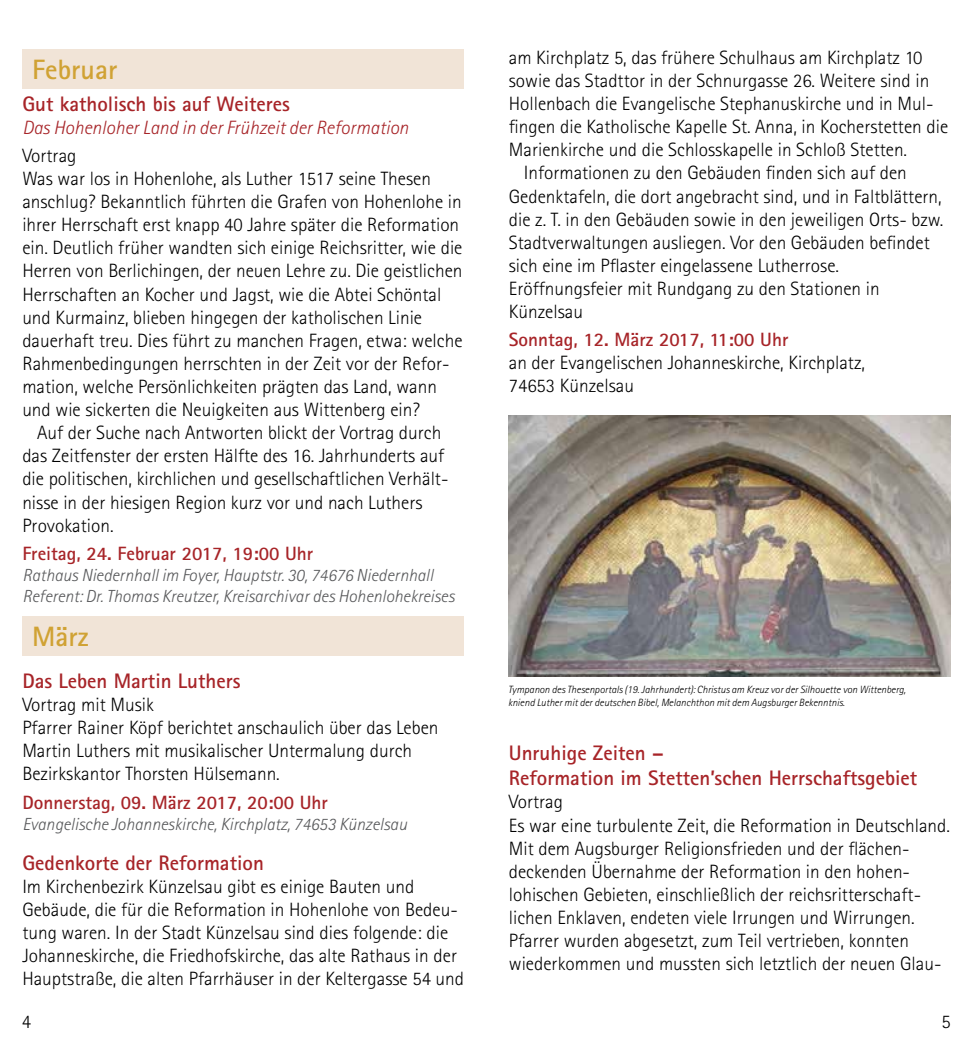
<style>
.page{position:relative;width:973px;height:1042px;background:#fff}
.page>*{position:absolute;margin:0;border:0;box-sizing:border-box;transform-origin:0 0}
.t1{font:700 28px "Rotis Sans Serif Std";color:#d0a234}
.t2{font:700 21px/25.2px "Rotis Sans Serif Std";color:#a72428}
.t3{font:300 19.25px/23.1px "Rotis Sans Serif Std";color:#000}
.t4{font:700 19.25px "Rotis Sans Serif Std";color:#a72428}
.t5{font:italic 300 19.25px "Rotis Sans Serif Std";color:#a72428}
.t6{font:italic 300 17.5px/21px "Rotis Sans Serif Std";color:#58595b}
.t7{font:italic 300 10.5px/12.6px "Rotis Sans Serif Std";color:#000}
</style>
<div class="page">
<div style="left:22px;top:616px;width:442px;height:40px;background:#f1e4d7"></div>
<img style="left:508px;top:415px;width:442px;height:261px">
<div style="left:22px;top:50px;width:442px;height:39px;background:#f1e4d7"></div>
<h1 class="t1" style="left:32px;top:52px;width:87px">Februar</h1>
<p class="t2" style="left:22px;top:91px;width:269px">Gut katholisch bis auf Weiteres</p>
<p class="t5" style="left:22px;top:116px;width:387px">Das Hohenloher Land in der Frühzeit der Reformation</p>
<p class="t3" style="left:22px;top:144px;width:441px">Vortrag<br>Was war los in Hohenlohe, als Luther 1517 seine Thesen anschlug? Bekanntlich führten die Grafen von Hohenlohe in ihrer Herrschaft erst knapp 40 Jahre später die Reformation ein. Deutlich früher wandten sich einige Reichsritter, wie die Herren von Berlichingen, der neuen Lehre zu. Die geistlichen Herrschaften an Kocher und Jagst, wie die Abtei Schöntal und Kurmainz, blieben hingegen der katholischen Linie dauerhaft treu. Dies führt zu manchen Fragen, etwa: welche Rahmenbedingungen herrschten in der Zeit vor der Refor&shy;mation, welche Persönlichkeiten prägten das Land, wann und wie sickerten die Neuigkeiten aus Wittenberg ein?</p>
<p class="t3" style="left:22px;top:421px;width:427px;text-indent:15px">Auf der Suche nach Antworten blickt der Vortrag durch das Zeitfenster der ersten Hälfte des 16. Jahrhunderts auf die politischen, kirchlichen und gesellschaftlichen Verhält&shy;nisse in der hiesigen Region kurz vor und nach Luthers Provokation.</p>
<p class="t4" style="left:22px;top:541px;width:292px">Freitag, 24. Februar 2017, 19:00 Uhr</p>
<p class="t6" style="left:22px;top:564px;width:433px">Rathaus Niedernhall im Foyer, Hauptstr. 30, 74676 Niedernhall<br>Referent: Dr. Thomas Kreutzer, Kreisarchivar des Hohenlohekreises</p>
<h1 class="t1" style="left:32px;top:619px;width:58px">März</h1>
<p class="t2" style="left:22px;top:668px;width:220px">Das Leben Martin Luthers</p>
<p class="t3" style="left:22px;top:693px;width:417px">Vortrag mit Musik<br>Pfarrer Rainer Köpf berichtet anschaulich über das Leben Martin Luthers mit musikalischer Untermalung durch Bezirkskantor Thorsten Hülsemann.</p>
<p class="t4" style="left:22px;top:790px;width:307px">Donnerstag, 09. März 2017, 20:00 Uhr</p>
<p class="t6" style="left:22px;top:813px;width:386px">Evangelische Johanneskirche, Kirchplatz, 74653 Künzelsau</p>
<p class="t2" style="left:22px;top:849px;width:243px">Gedenkorte der Reformation</p>
<p class="t3" style="left:22px;top:874px;width:443px">Im Kirchenbezirk Künzelsau gibt es einige Bauten und Gebäude, die für die Reformation in Hohenlohe von Bedeu&shy;tung waren. In der Stadt Künzelsau sind dies folgende: die Johanneskirche, die Friedhofskirche, das alte Rathaus in der Hauptstraße, die alten Pfarrhäuser in der Keltergasse 54 und</p>
<p class="t3" style="left:508px;top:46px;width:415px">am Kirchplatz 5, das frühere Schulhaus am Kirchplatz 10</p>
<p class="t3" style="left:508px;top:69px;width:422px">sowie das Stadttor in der Schnurgasse 26. Weitere sind in</p>
<p class="t3" style="left:508px;top:92px;width:426px">Hollenbach die Evangelische Stephanuskirche und in Mul-</p>
<p class="t3" style="left:508px;top:115px;width:441px">fingen die Katholische Kapelle St. Anna, in Kocherstetten die</p>
<p class="t3" style="left:508px;top:138px;width:400px">Marienkirche und die Schlosskapelle in Schloß Stetten.</p>
<p class="t3" style="left:523px;top:161px;width:384px">Informationen zu den Gebäuden finden sich auf den</p>
<p class="t3" style="left:508px;top:184px;width:434px">Gedenktafeln, die dort angebracht sind, und in Faltblättern,</p>
<p class="t3" style="left:508px;top:208px;width:436px">die z. T. in den Gebäuden sowie in den jeweiligen Orts- bzw.</p>
<p class="t3" style="left:508px;top:231px;width:422px">Stadtverwaltungen ausliegen. Vor den Gebäuden befindet</p>
<p class="t3" style="left:508px;top:254px;width:332px">sich eine im Pflaster eingelassene Lutherrose.</p>
<p class="t3" style="left:508px;top:277px;width:372px">Eröffnungsfeier mit Rundgang zu den Stationen in</p>
<p class="t3" style="left:508px;top:300px;width:76px">Künzelsau</p>
<p class="t4" style="left:508px;top:327px;width:281px">Sonntag, 12. März 2017, 11:00 Uhr</p>
<p class="t3" style="left:508px;top:351px;width:358px">an der Evangelischen Johanneskirche, Kirchplatz,<br>74653 Künzelsau</p>
<p class="t7" style="left:508px;top:683px;width:399px">Tympanon des Thesenportals (19. Jahrhundert): Christus am Kreuz vor der Silhouette von Wittenberg, kniend Luther mit der deutschen Bibel, Melanchthon mit dem Augsburger Bekenntnis.</p>
<p class="t2" style="left:508px;top:740px;width:410px">Unruhige Zeiten –<br>Reformation im Stetten’schen Herrschaftsgebiet</p>
<p class="t3" style="left:508px;top:790px;width:442px">Vortrag<br>Es war eine turbulente Zeit, die Reformation in Deutschland.<br>Mit dem Augsburger Religionsfrieden und der flächen&shy;deckenden Übernahme der Reformation in den hohen&shy;lohischen Gebieten, einschließlich der reichsritterschaft&shy;lichen Enklaven, endeten viele Irrungen und Wirrungen.<br>Pfarrer wurden abgesetzt, zum Teil vertrieben, konnten wiederkommen und mussten sich letztlich der neuen Glau-</p>
<p class="t3" style="left:22px;top:1010px;width:11px">4</p>
<p class="t3" style="left:941px;top:1010px;width:11px">5</p>
</div>
